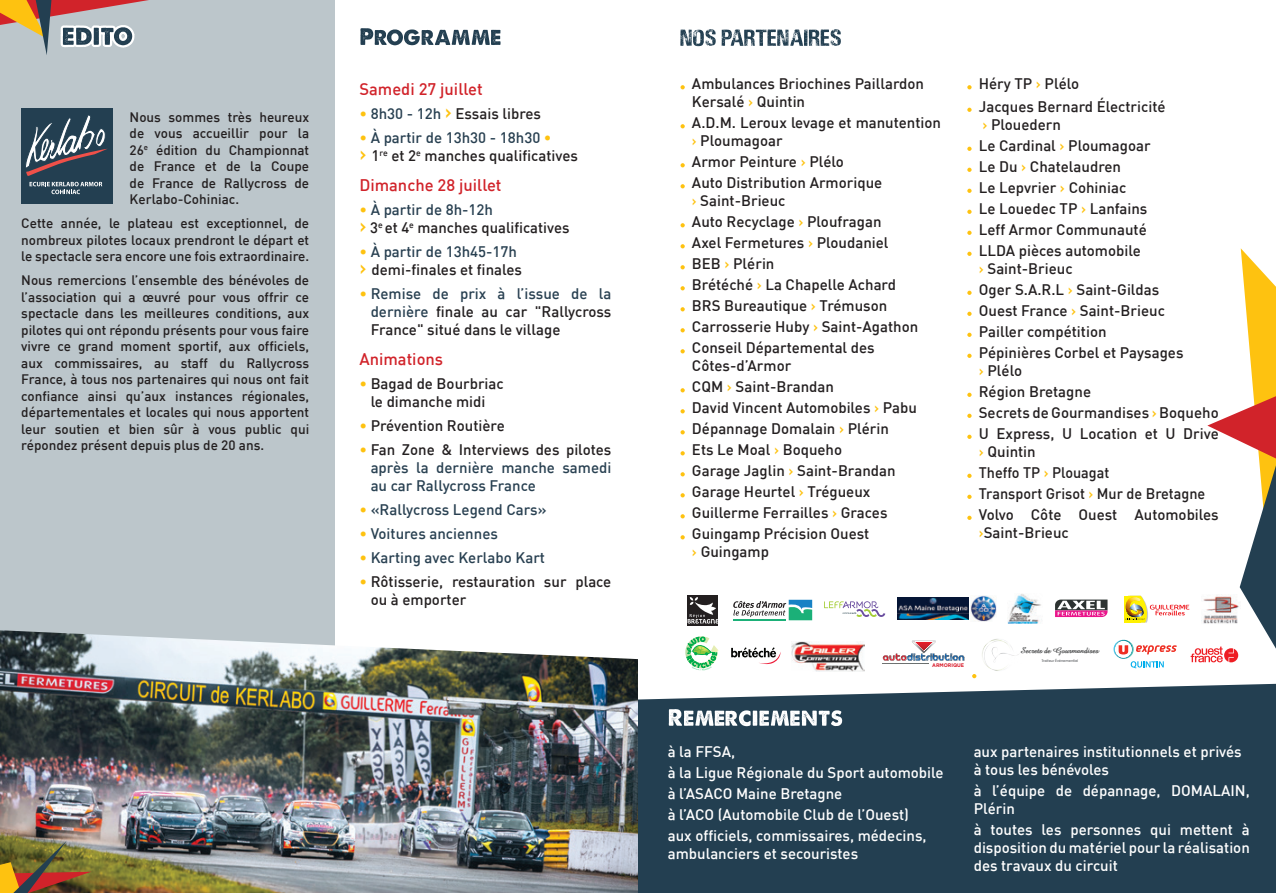
<style>
.page{position:relative;width:1276px;height:893px;background:#fff}
.page>*{position:absolute;margin:0;border:0;box-sizing:border-box;transform-origin:0 0}
.t1{font:500 16.5px "DIN";color:#d1232a}
.t2{font:500 15px/21px "DIN";color:#231f20}
.t3{font:500 15px/21px "DIN";color:#fff}
.t4{font:500 15px/18px "DIN";color:#284051;text-align:justify}
.t5{font:500 13.5px/16.5px "DIN";color:#231f20;text-align:justify}
.t6{font:700 8.55px "Amaze";color:#4e4f50}
.t7{font:700 5.25px "Gotham";color:#d91e2d;scale:.94 1}
.t8{font:600 3.6px "Avant Garde IT Cby BT";color:#7a7c7f}
.s1{color:#fec210}
.s2{color:#284051}
.s3{font-size:21px;color:#fec210}
.s4{color:#231f20}
.s5{font-style:inherit}
</style>
<div class="page">
<div style="left:0;top:0;width:335px;height:893px;background:#bcc6cb"></div>
<svg style="left:360px;top:28px;width:140px;height:17px"></svg>
<svg style="left:0;top:0;width:149px;height:55px"></svg>
<svg style="left:680px;top:85px;width:5px;height:4px"></svg>
<svg style="left:680px;top:124px;width:5px;height:4px"></svg>
<svg style="left:680px;top:163px;width:5px;height:4px"></svg>
<svg style="left:680px;top:184px;width:5px;height:4px"></svg>
<svg style="left:680px;top:223px;width:5px;height:4px"></svg>
<svg style="left:680px;top:244px;width:5px;height:4px"></svg>
<svg style="left:680px;top:265px;width:5px;height:4px"></svg>
<svg style="left:680px;top:286px;width:5px;height:4px"></svg>
<svg style="left:680px;top:307px;width:5px;height:4px"></svg>
<svg style="left:680px;top:328px;width:5px;height:4px"></svg>
<svg style="left:680px;top:349px;width:5px;height:4px"></svg>
<svg style="left:680px;top:388px;width:5px;height:4px"></svg>
<svg style="left:680px;top:409px;width:5px;height:4px"></svg>
<svg style="left:680px;top:430px;width:5px;height:4px"></svg>
<svg style="left:680px;top:451px;width:5px;height:4px"></svg>
<svg style="left:680px;top:472px;width:5px;height:4px"></svg>
<svg style="left:680px;top:493px;width:5px;height:4px"></svg>
<svg style="left:680px;top:514px;width:5px;height:4px"></svg>
<svg style="left:680px;top:535px;width:5px;height:4px"></svg>
<svg style="left:967px;top:85px;width:4px;height:4px"></svg>
<svg style="left:967px;top:108px;width:4px;height:4px"></svg>
<svg style="left:967px;top:147px;width:4px;height:4px"></svg>
<svg style="left:967px;top:168px;width:4px;height:4px"></svg>
<svg style="left:967px;top:189px;width:4px;height:4px"></svg>
<svg style="left:967px;top:210px;width:4px;height:4px"></svg>
<svg style="left:967px;top:231px;width:4px;height:4px"></svg>
<svg style="left:967px;top:252px;width:4px;height:4px"></svg>
<svg style="left:967px;top:291px;width:4px;height:4px"></svg>
<svg style="left:967px;top:312px;width:4px;height:4px"></svg>
<svg style="left:967px;top:333px;width:4px;height:4px"></svg>
<svg style="left:967px;top:354px;width:4px;height:4px"></svg>
<svg style="left:967px;top:393px;width:4px;height:4px"></svg>
<svg style="left:967px;top:414px;width:4px;height:4px"></svg>
<svg style="left:967px;top:435px;width:4px;height:4px"></svg>
<svg style="left:967px;top:474px;width:4px;height:4px"></svg>
<svg style="left:967px;top:495px;width:4px;height:4px"></svg>
<svg style="left:967px;top:516px;width:4px;height:4px"></svg>
<svg style="left:972px;top:674px;width:4px;height:4px"></svg>
<svg style="left:680px;top:29px;width:161px;height:17px"></svg>
<div style="left:21px;top:108px;width:92px;height:96px;background:#233f51"></div>
<svg style="left:30px;top:182px;width:72px;height:12px"></svg>
<svg style="left:25px;top:115px;width:83px;height:61px"></svg>
<img style="left:0;top:630px;width:638px;height:110px">
<img style="left:0;top:740px;width:638px;height:153px">
<div style="left:638px;top:684px;width:638px;height:209px;background:#233f51"></div>
<svg style="left:669px;top:703px;width:173px;height:23px"></svg>
<svg style="left:733px;top:599px;width:80px;height:22px"></svg>
<svg style="left:733px;top:600px;width:79px;height:20px"></svg>
<svg style="left:824px;top:601px;width:61px;height:16px"></svg>
<div style="left:687px;top:595px;width:31px;height:30px;background:#231f20"></div>
<svg style="left:687px;top:597px;width:31px;height:27px"></svg>
<img style="left:897px;top:597px;width:71px;height:23px">
<img style="left:970px;top:596px;width:26px;height:25px">
<svg style="left:1055px;top:600px;width:52px;height:17px"></svg>
<img style="left:1007px;top:593px;width:35px;height:30px">
<svg style="left:685px;top:636px;width:33px;height:35px"></svg>
<svg style="left:731px;top:647px;width:49px;height:18px"></svg>
<svg style="left:1113px;top:248px;width:163px;height:420px"></svg>
<img style="left:883px;top:663px;width:45px;height:1px">
<img style="left:912px;top:640px;width:24px;height:1px">
<svg style="left:882px;top:641px;width:82px;height:20px"></svg>
<img style="left:791px;top:642px;width:73px;height:30px">
<img style="left:982px;top:639px;width:37px;height:32px">
<p class="t5" style="left:130px;top:108px;width:181px">Nous sommes très heureux de vous accueillir pour la 26<sup>e</sup> édition du Championnat de France et de la Coupe de France de Rallycross de Kerlabo-Cohiniac.</p>
<p class="t5" style="left:21px;top:215px;width:289px">Cette année, le plateau est exceptionnel, de nombreux pilotes locaux prendront le départ et le spectacle sera encore une fois extraordinaire.</p>
<p class="t5" style="left:21px;top:272px;width:289px">Nous remercions l’ensemble des bénévoles de l’association qui a œuvré pour vous offrir ce spectacle dans les meilleures conditions, aux pilotes qui ont répondu présents pour vous faire vivre ce grand moment sportif, aux officiels, aux commissaires, au staff du Rallycross France, à tous nos partenaires qui nous ont fait confiance ainsi qu’aux instances régionales, départementales et locales qui nous apportent leur soutien et bien sûr à vous public qui répondez présent depuis plus de 20 ans.</p>
<p class="t1" style="left:359px;top:79px;width:125px">Samedi 27 juillet</p>
<p class="t2" style="left:359px;top:103px;width:183px"><span class="s1">•</span> <span class="s2">8h30 - 12h</span> <span class="s3">›</span> Essais libres</p>
<p class="t2" style="left:359px;top:128px;width:220px;line-height:18px"><span class="s1">•</span> <span class="s2">À partir de 13h30 - 18h30</span> <span class="s1">•<br></span><span class="s3">›</span> 1<sup>re</sup> et 2<sup>e</sup> manches qualificatives</p>
<p class="t1" style="left:359px;top:175px;width:144px">Dimanche 28 juillet</p>
<p class="t2" style="left:359px;top:200px;width:211px;line-height:18px"><span class="s1">•</span> <span class="s2">À partir de 8h-12h<br></span><span class="s3">›</span> 3<sup>e</sup> et 4<sup>e</sup> manches qualificatives</p>
<p class="t2" style="left:359px;top:242px;width:164px;line-height:18px"><span class="s1">•</span> <span class="s2">À partir de 13h45-17h </span><span class="s3">›</span> demi-finales et finales</p>
<p class="t2" style="left:371px;top:284px;width:242px;line-height:18px;text-align:justify;text-indent:-11px"><span class="s1">•</span> <span class="s2">Remise de prix à l’issue de la dernière</span> finale au car "Rallycross France" situé dans le village</p>
<p class="t1" style="left:359px;top:349px;width:85px">Animations</p>
<p class="t2" style="left:359px;top:374px;width:146px;line-height:18px;text-align:center"><span class="s1">•</span> Bagad de Bourbriac le dimanche midi</p>
<p class="t2" style="left:359px;top:415px;width:147px"><span class="s1">•</span> Prévention Routière</p>
<p class="t4" style="left:371px;top:440px;width:242px;text-indent:-11px"><span class="s1">•</span> <span class="s4">Fan Zone &amp; Interviews des pilotes </span>après la dernière manche samedi au car Rallycross France</p>
<p class="t4" style="left:359px;top:500px;width:189px"><span class="s1">•</span> «Rallycross Legend Cars»</p>
<p class="t4" style="left:359px;top:524px;width:140px"><span class="s1">•</span> Voitures anciennes</p>
<p class="t4" style="left:359px;top:548px;width:187px"><span class="s1">•</span> Karting avec Kerlabo Kart</p>
<p class="t2" style="left:371px;top:572px;width:242px;line-height:18px;text-indent:-11px"><span class="s1">•</span> Rôtisserie, restauration sur place ou à emporter</p>
<p class="t2" style="left:692px;top:74px;width:234px;line-height:18px">Ambulances Briochines Paillardon<br>Kersalé <span class="s1">›</span> Quintin</p>
<p class="t2" style="left:692px;top:113px;width:251px;line-height:18px">A.D.M. Leroux levage et manutention <span class="s1">›</span> Ploumagoar</p>
<p class="t2" style="left:692px;top:151px;width:192px">Armor Peinture <span class="s1">›</span> Plélo<br>Auto Distribution Armorique</p>
<p class="t2" style="left:692px;top:190px;width:228px"><span class="s1">›</span> Saint-Brieuc<br>Auto Recyclage <span class="s1">›</span> Ploufragan<br>Axel Fermetures <span class="s1">›</span> Ploudaniel<br>BEB <span class="s1">›</span> Plérin<br>Brétéché <span class="s1">›</span> La Chapelle Achard<br>BRS Bureautique <span class="s1">›</span> Trémuson<br>Carrosserie Huby <span class="s1">›</span> Saint-Agathon<br>Conseil Départemental des</p>
<p class="t2" style="left:692px;top:355px;width:226px">Côtes-d’Armor<br>CQM <span class="s1">›</span> Saint-Brandan<br>David Vincent Automobiles <span class="s1">›</span> Pabu<br>Dépannage Domalain <span class="s1">›</span> Plérin<br>Ets Le Moal <span class="s1">›</span> Boqueho<br>Garage Jaglin <span class="s1">›</span> Saint-Brandan<br>Garage Heurtel <span class="s1">›</span> Trégueux<br>Guillerme Ferrailles <span class="s1">›</span> Graces<br>Guingamp Précision Ouest</p>
<p class="t2" style="left:692px;top:541px;width:79px"><span class="s1">›</span> Guingamp</p>
<p class="t2" style="left:978px;top:72px;width:188px;line-height:22.5px">Héry TP <span class="s1">›</span> Plélo<br>Jacques Bernard Électricité</p>
<p class="t2" style="left:978px;top:113px;width:173px"><span class="s1">›</span> Plouedern<br>Le Cardinal <span class="s1">›</span> Ploumagoar<br>Le Du <span class="s1">›</span> Chatelaudren<br>Le Lepvrier <span class="s1">›</span> Cohiniac<br>Le Louedec TP <span class="s1">›</span> Lanfains<br>Leff Armor Communauté<br>LLDA pièces automobile</p>
<p class="t2" style="left:978px;top:257px;width:206px"><span class="s1">›</span> Saint-Brieuc<br>Oger S.A.R.L <span class="s1">›</span> Saint-Gildas<br>Ouest France <span class="s1">›</span> Saint-Brieuc<br>Pailler compétition<br>Pépinières Corbel et Paysages</p>
<p class="t2" style="left:978px;top:359px;width:241px"><span class="s1">›</span> Plélo<br>Région Bretagne<br>Secrets de Gourmandises <span class="s1">›</span> Boqueho<br>U Express, U Location et U Drive</p>
<p class="t2" style="left:978px;top:440px;width:241px"><span class="s1">›</span> Quintin<br>Theffo TP <span class="s1">›</span> Plouagat<br>Transport Grisot <span class="s1">›</span> Mur de Bretagne<br>Volvo Côte Ouest Automobiles</p>
<p class="t2" style="left:978px;top:521px;width:92px"><span class="s1">›</span>Saint-Brieuc</p>
<p class="t7" style="left:932px;top:661px;width:36px">ARMORIQUE</p>
<p class="t6" style="left:1020px;top:645px;width:80px">Secrets de Gourmandises</p>
<p class="t8" style="left:1042px;top:658px;width:38px">Traiteur Événementiel</p>
<p class="t3" style="left:668px;top:741px;width:277px">à la FFSA,<br>à la Ligue Régionale du Sport automobile à l’ASACO Maine Bretagne<br>à l’ACO (Automobile Club de l’Ouest)<br>aux officiels, commissaires, médecins,</p>
<p class="t3" style="left:668px;top:843px;width:192px">ambulanciers et secouristes</p>
<p class="t3" style="left:973px;top:742px;width:270px;line-height:18px">aux partenaires institutionnels et privés à tous les bénévoles</p>
<p class="t3" style="left:973px;top:781px;width:278px;line-height:18px">à l’équipe de dépannage, DOMALAIN<span class="s5">,<br></span>Plérin</p>
<p class="t3" style="left:973px;top:820px;width:278px;line-height:18px;text-align:justify">à toutes les personnes qui mettent à disposition du matériel pour la réalisation des travaux du circuit</p>
</div>
